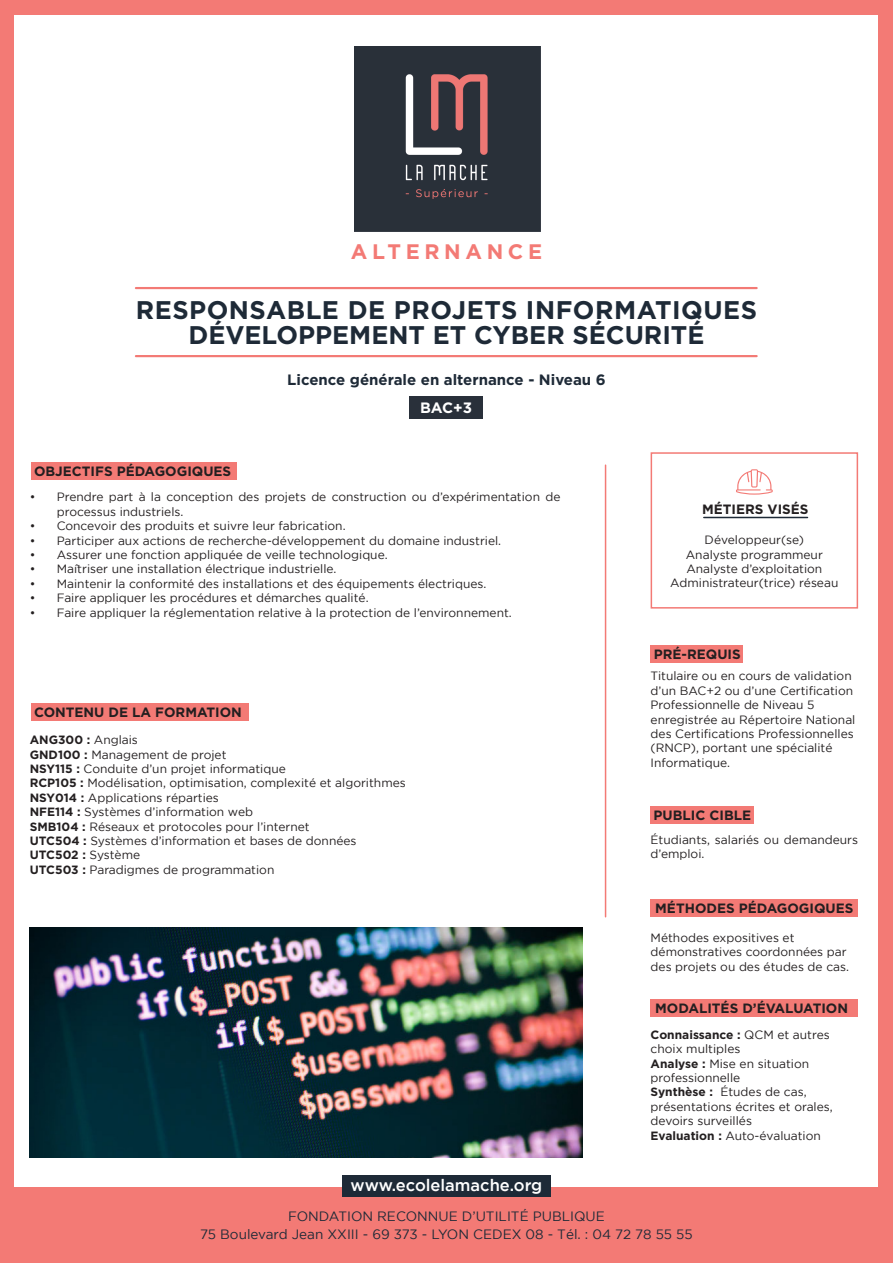
<style>
.page{position:relative;width:893px;height:1263px;background:#f37a75}
.page>*{position:absolute;margin:0;border:0;box-sizing:border-box;transform-origin:0 0}
.t1{font:700 25.5px "Gotham";letter-spacing:.005em;color:#1e2a37}
.t2{font:700 21px "Gotham";letter-spacing:.22em;color:#f37a75}
.t3{font:19.95px "Gotham";letter-spacing:.16em;color:#f37b75}
.t4{font:500 16.5px "Gotham";color:#fff}
.t5{font:700 15px "Gotham";color:#1e2a37}
.t6{font:700 15px "Gotham";color:#fff}
.t7{font:700 13.5px "Gotham";color:#231f20}
.t8{font:13.5px "Gotham";color:#1e2a37}
.t9{font:12px/14.4px "Gotham";color:#231f20}
.t10{font:700 12px "Gotham";color:#231f20}
.s1{font-weight:400}
.s2{font-weight:700}
</style>
<div class="page">
<div style="left:15px;top:15px;width:863px;height:1171px;background:#fff"></div>
<div style="left:342px;top:1176px;width:209px;height:21px;background:#1e2a37"></div>
<hr style="left:136px;top:287px;width:621px;height:2px;background:#f37a75">
<hr style="left:136px;top:355px;width:621px;height:2px;background:#f37a75">
<img style="left:354px;top:46px;width:186px;height:186px">
<hr style="left:605px;top:465px;width:1px;height:452px;background:#f37a75">
<div style="left:31px;top:463px;width:205px;height:17px;background:#f37a75"></div>
<div style="left:651px;top:807px;width:103px;height:17px;background:#f37a75"></div>
<div style="left:651px;top:645px;width:92px;height:17px;background:#f37a75"></div>
<div style="left:31px;top:703px;width:217px;height:17px;background:#f37a75"></div>
<div style="left:651px;top:899px;width:207px;height:17px;background:#f37a75"></div>
<div style="left:409px;top:396px;width:74px;height:23px;background:#29303a"></div>
<hr style="left:704px;top:517px;width:103px;height:1px;background:#1e2a37">
<svg style="left:736px;top:469px;width:37px;height:26px"></svg>
<div style="left:651px;top:452px;width:207px;height:157px;border:2px solid #f37a75"></div>
<div style="left:651px;top:999px;width:207px;height:17px;background:#f37a75"></div>
<img style="left:30px;top:927px;width:553px;height:230px">
<p class="t2" style="left:351px;top:240px;width:193px">ALTERNANCE</p>
<p class="t3" style="left:358px;top:246px;width:164px">- Supérieur -</p>
<p class="t1" style="left:136px;top:295px;width:623px">RESPONSABLE DE PROJETS INFORMATIQUES</p>
<p class="t1" style="left:188px;top:320px;width:518px">DÉVELOPPEMENT ET CYBER SÉCURITÉ</p>
<p class="t5" style="left:287px;top:371px;width:320px">Licence générale en alternance - Niveau 6</p>
<p class="t6" style="left:420px;top:399px;width:53px">BAC+3</p>
<p class="t7" style="left:34px;top:464px;width:199px">OBJECTIFS PÉDAGOGIQUES</p>
<p class="t9" style="left:57px;top:490px;width:505px;text-indent:-27px">• Prendre part à la conception des projets de construction ou d’expérimentation de processus industriels.</p>
<p class="t9" style="left:30px;top:518px;width:317px">• Concevoir des produits et suivre leur fabrication.</p>
<p class="t9" style="left:30px;top:533px;width:473px">• Participer aux actions de recherche-développement du domaine industriel.</p>
<p class="t9" style="left:30px;top:547px;width:359px">• Assurer une fonction appliquée de veille technologique.</p>
<p class="t9" style="left:30px;top:562px;width:308px">• Maîtriser une installation électrique industrielle.</p>
<p class="t9" style="left:30px;top:576px;width:458px">• Maintenir la conformité des installations et des équipements électriques.</p>
<p class="t9" style="left:30px;top:590px;width:340px">• Faire appliquer les procédures et démarches qualité.</p>
<p class="t9" style="left:30px;top:605px;width:484px">• Faire appliquer la réglementation relative à la protection de l’environnement.</p>
<p class="t7" style="left:34px;top:704px;width:209px">CONTENU DE LA FORMATION</p>
<p class="t10" style="left:30px;top:733px;width:110px">ANG300 : <span class="s1">Anglais</span></p>
<p class="t9" style="left:30px;top:747px;width:198px"><span class="s2">GND100 :</span> Management de projet</p>
<p class="t9" style="left:30px;top:761px;width:258px"><span class="s2">NSY115 :</span> Conduite d’un projet informatique</p>
<p class="t9" style="left:30px;top:776px;width:378px"><span class="s2">RCP105 :</span> Modélisation, optimisation, complexité et algorithmes</p>
<p class="t9" style="left:30px;top:790px;width:191px"><span class="s2">NSY014 :</span> Applications réparties</p>
<p class="t9" style="left:30px;top:805px;width:225px"><span class="s2">NFE114 :</span> Systèmes d’information web</p>
<p class="t9" style="left:30px;top:819px;width:282px"><span class="s2">SMB104 :</span> Réseaux et protocoles pour l’internet</p>
<p class="t9" style="left:30px;top:833px;width:328px"><span class="s2">UTC504 :</span> Systèmes d’information et bases de données</p>
<p class="t10" style="left:30px;top:848px;width:112px">UTC502 : <span class="s1">Système</span></p>
<p class="t9" style="left:30px;top:862px;width:246px"><span class="s2">UTC503 :</span> Paradigmes de programmation</p>
<p class="t4" style="left:351px;top:1175px;width:193px">www.ecolelamache.org</p>
<p class="t7" style="left:702px;top:501px;width:108px">MÉTIERS VISÉS</p>
<p class="t9" style="left:705px;top:533px;width:101px">Développeur(se)</p>
<p class="t9" style="left:686px;top:547px;width:139px">Analyste programmeur</p>
<p class="t9" style="left:686px;top:561px;width:138px">Analyste d’exploitation</p>
<p class="t9" style="left:670px;top:576px;width:170px">Administrateur(trice) réseau</p>
<p class="t7" style="left:654px;top:646px;width:88px">PRÉ-REQUIS</p>
<p class="t9" style="left:651px;top:669px;width:206px">Titulaire ou en cours de validation d’un BAC+2 ou d’une Certification<br>Professionnelle de Niveau 5 enregistrée au Répertoire National des Certifications Professionnelles (RNCP), portant une spécialité<br>Informatique.</p>
<p class="t7" style="left:654px;top:808px;width:99px">PUBLIC CIBLE</p>
<p class="t9" style="left:651px;top:832px;width:209px">Étudiants, salariés ou demandeurs d’emploi.</p>
<p class="t7" style="left:655px;top:900px;width:200px">MÉTHODES PÉDAGOGIQUES</p>
<p class="t9" style="left:651px;top:930px;width:200px">Méthodes expositives et démonstratives coordonnées par des projets ou des études de cas.</p>
<p class="t7" style="left:655px;top:1000px;width:194px">MODALITÉS D’ÉVALUATION</p>
<p class="t9" style="left:651px;top:1027px;width:181px"><span class="s2">Connaissance :</span> QCM et autres choix multiples</p>
<p class="t9" style="left:651px;top:1056px;width:160px"><span class="s2">Analyse :</span> Mise en situation professionnelle</p>
<p class="t9" style="left:651px;top:1085px;width:184px"><span class="s2">Synthèse :</span> Études de cas, présentations écrites et orales, devoirs surveillés</p>
<p class="t9" style="left:651px;top:1128px;width:172px"><span class="s2">Evaluation :</span> Auto-évaluation</p>
<p class="t8" style="left:288px;top:1208px;width:318px">FONDATION RECONNUE D’UTILITÉ PUBLIQUE</p>
<p class="t8" style="left:200px;top:1226px;width:494px">75 Boulevard Jean XXIII - 69 373 - LYON CEDEX 08 - Tél. : 04 72 78 55 55</p>
</div>
